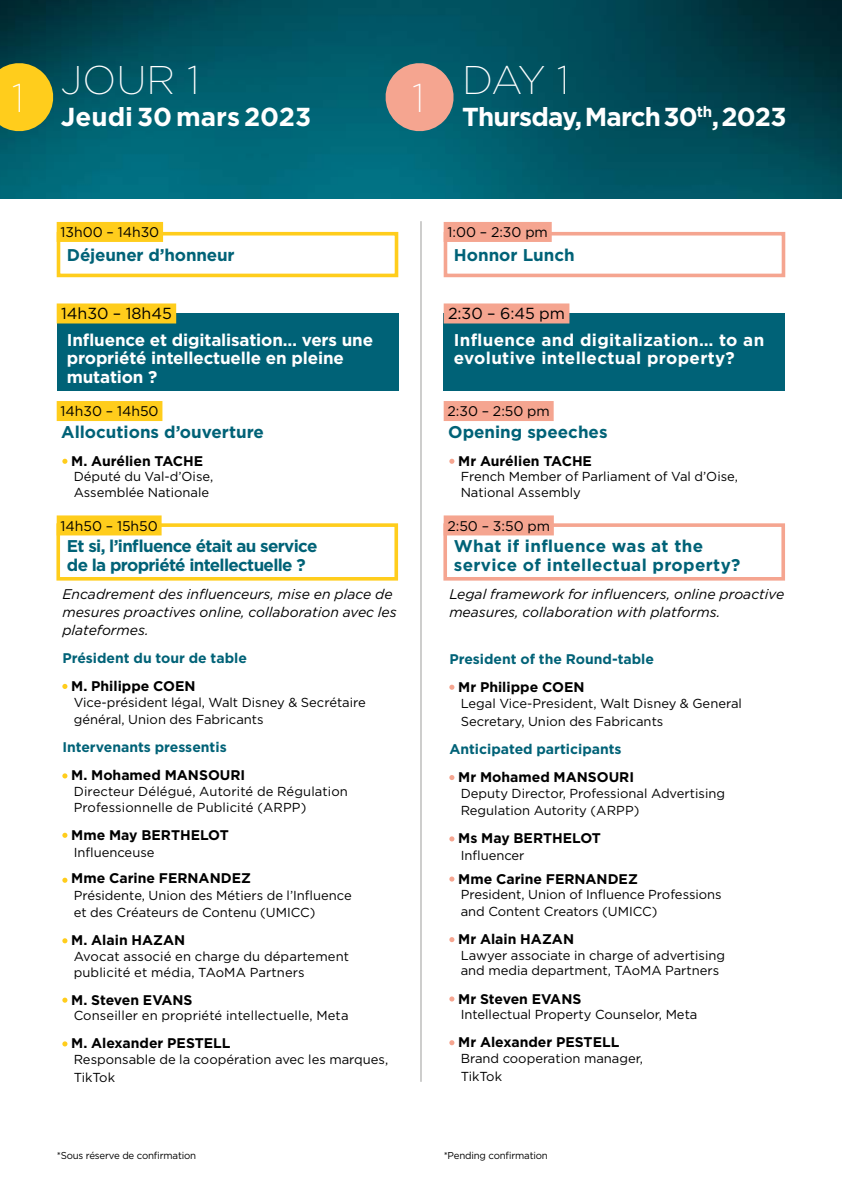
<style>
.page{position:relative;width:842px;height:1191px;background:#fff}
.page>*{position:absolute;margin:0;border:0;box-sizing:border-box;transform-origin:0 0}
.t1{font:200 40px "Gotham";color:#fff}
.t2{font:700 26px "Gotham";letter-spacing:-.03em;color:#fff}
.t3{font:700 26px "Gotham";color:#fff}
.t4{font:700 17px/18.4px "Gotham";letter-spacing:-.01em;color:#fff}
.t5{font:700 17px "Gotham";color:#006277}
.t6{font:700 17px/18.4px "Gotham";letter-spacing:.02em;color:#fff}
.t7{font:700 17px/18.4px "Gotham";letter-spacing:-.04em;color:#006277}
.t8{font:700 17px/18.4px "Gotham";letter-spacing:.02em;color:#006277}
.t9{font:16px "Gotham";color:#000}
.t10{font:700 14px "Gotham";color:#000}
.t11{font:italic 14px/17.6px "Gotham";color:#000}
.t12{font:700 14px "Gotham";color:#006277}
.t13{font:14px "Gotham";color:#000}
.t14{font:13px/15.6px "Gotham";color:#000}
.t15{font:10px "Gotham";letter-spacing:-.02em;color:#000}
</style>
<div class="page">
<img style="left:0;top:0;width:842px;height:198px">
<svg style="left:0;top:60px;width:57px;height:74px;background:#b8aa2e"></svg>
<svg style="left:382px;top:60px;width:75px;height:74px;background:#a08d85"></svg>
<div style="left:444px;top:232px;width:341px;height:45px;border:4px solid #f5a590"></div>
<div style="left:57px;top:232px;width:341px;height:45px;border:4px solid #ffcd1c"></div>
<div style="left:444px;top:313px;width:341px;height:78px;background:#006277"></div>
<div style="left:443px;top:523px;width:342px;height:57px;border:4px solid #f5a590"></div>
<div style="left:444px;top:222px;width:108px;height:20px;background:#f5a590"></div>
<div style="left:444px;top:303px;width:125px;height:20px;background:#f5a590"></div>
<div style="left:444px;top:401px;width:110px;height:20px;background:#f5a590"></div>
<div style="left:444px;top:515px;width:110px;height:20px;background:#f5a590"></div>
<svg style="left:449px;top:459px;width:5px;height:5px"></svg>
<svg style="left:449px;top:684px;width:5px;height:6px"></svg>
<svg style="left:449px;top:775px;width:5px;height:5px"></svg>
<svg style="left:449px;top:836px;width:5px;height:5px"></svg>
<svg style="left:449px;top:876px;width:5px;height:5px"></svg>
<svg style="left:449px;top:937px;width:5px;height:5px"></svg>
<svg style="left:449px;top:996px;width:5px;height:5px"></svg>
<svg style="left:449px;top:1040px;width:5px;height:5px"></svg>
<div style="left:57px;top:313px;width:341px;height:78px;background:#006277"></div>
<div style="left:56px;top:523px;width:342px;height:57px;border:4px solid #ffcd1c"></div>
<div style="left:57px;top:222px;width:106px;height:20px;background:#ffcd1c"></div>
<div style="left:57px;top:303px;width:119px;height:20px;background:#ffcd1c"></div>
<div style="left:57px;top:401px;width:105px;height:20px;background:#ffcd1c"></div>
<div style="left:57px;top:515px;width:105px;height:20px;background:#ffcd1c"></div>
<svg style="left:62px;top:459px;width:5px;height:5px"></svg>
<svg style="left:62px;top:684px;width:5px;height:5px"></svg>
<svg style="left:62px;top:773px;width:5px;height:5px"></svg>
<svg style="left:62px;top:832px;width:5px;height:6px"></svg>
<svg style="left:62px;top:877px;width:5px;height:5px"></svg>
<svg style="left:62px;top:938px;width:5px;height:5px"></svg>
<svg style="left:62px;top:997px;width:5px;height:5px"></svg>
<svg style="left:62px;top:1041px;width:5px;height:5px"></svg>
<hr style="left:421px;top:221px;width:1px;height:860px;background:#9d9d9c">
<h1 class="t1" style="left:12px;top:73px;width:14px">1</h1>
<h1 class="t1" style="left:61px;top:55px;width:141px">JOUR 1</h1>
<h2 class="t3" style="left:61px;top:99px;width:252px">Jeudi 30 mars 2023</h2>
<h1 class="t1" style="left:412px;top:55px;width:159px">1 DAY 1</h1>
<h2 class="t2" style="left:462px;top:99px;width:326px">Thursday, March 30<sup>th</sup>, 2023</h2>
<p class="t13" style="left:60px;top:223px;width:100px">13h00 – 14h30</p>
<h3 class="t5" style="left:67px;top:244px;width:169px">Déjeuner d’honneur</h3>
<p class="t9" style="left:61px;top:303px;width:112px">14h30 – 18h45</p>
<h3 class="t4" style="left:67px;top:330px;width:308px">Influence et digitalisation… vers une propriété intellectuelle en pleine mutation ?</h3>
<p class="t13" style="left:60px;top:402px;width:100px">14h30 – 14h50</p>
<h3 class="t5" style="left:61px;top:420px;width:204px">Allocutions d’ouverture</h3>
<p class="t10" style="left:71px;top:451px;width:133px">M. Aurélien TACHE</p>
<p class="t14" style="left:74px;top:469px;width:141px">Député du Val-d’Oise,<br>Assemblée Nationale</p>
<p class="t13" style="left:60px;top:517px;width:99px">14h50 – 15h50</p>
<h3 class="t7" style="left:67px;top:537px;width:252px">Et si, l’influence était au service de la propriété intellectuelle ?</h3>
<p class="t11" style="left:62px;top:585px;width:336px">Encadrement des influenceurs, mise en place de mesures proactives online, collaboration avec les plateformes.</p>
<p class="t12" style="left:62px;top:648px;width:186px">Président du tour de table</p>
<p class="t10" style="left:71px;top:676px;width:126px">M. Philippe COEN</p>
<p class="t14" style="left:74px;top:693px;width:294px;line-height:17.6px">Vice-président légal, Walt Disney &amp; Secrétaire général, Union des Fabricants</p>
<p class="t12" style="left:62px;top:738px;width:166px">Intervenants pressentis</p>
<p class="t10" style="left:71px;top:766px;width:176px">M. Mohamed MANSOURI</p>
<p class="t14" style="left:74px;top:783px;width:276px">Directeur Délégué, Autorité de Régulation<br>Professionnelle de Publicité (ARPP)</p>
<p class="t10" style="left:71px;top:825px;width:159px">Mme May BERTHELOT</p>
<p class="t14" style="left:74px;top:844px;width:82px">Influenceuse</p>
<p class="t10" style="left:71px;top:868px;width:181px">Mme Carine FERNANDEZ</p>
<p class="t14" style="left:74px;top:887px;width:280px;line-height:16.8px">Présidente, Union des Métiers de l’Influence et des Créateurs de Contenu (UMICC)</p>
<p class="t10" style="left:71px;top:931px;width:115px">M. Alain HAZAN</p>
<p class="t14" style="left:74px;top:948px;width:277px">Avocat associé en charge du département publicité et média, TAoMA Partners</p>
<p class="t10" style="left:71px;top:990px;width:123px">M. Steven EVANS</p>
<p class="t14" style="left:74px;top:1007px;width:276px">Conseiller en propriété intellectuelle, Meta</p>
<p class="t10" style="left:71px;top:1034px;width:161px">M. Alexander PESTELL</p>
<p class="t14" style="left:74px;top:1050px;width:316px;line-height:17.6px">Responsable de la coopération avec les marques,<br>TikTok</p>
<p class="t13" style="left:447px;top:223px;width:102px">1:00 – 2:30 pm</p>
<h3 class="t5" style="left:454px;top:244px;width:122px">Honnor Lunch</h3>
<p class="t9" style="left:448px;top:303px;width:119px">2:30 – 6:45 pm</p>
<h3 class="t6" style="left:454px;top:330px;width:312px">Influence and digitalization… to an evolutive intellectual property?</h3>
<p class="t13" style="left:447px;top:402px;width:104px">2:30 – 2:50 pm</p>
<h3 class="t5" style="left:448px;top:420px;width:161px">Opening speeches</h3>
<p class="t10" style="left:458px;top:451px;width:135px">Mr Aurélien TACHE</p>
<p class="t14" style="left:461px;top:469px;width:279px">French Member of Parliament of Val d’Oise,<br>National Assembly</p>
<p class="t13" style="left:447px;top:517px;width:104px">2:50 – 3:50 pm</p>
<h3 class="t8" style="left:454px;top:537px;width:288px">What if influence was at the service of intellectual property?</h3>
<p class="t11" style="left:449px;top:585px;width:337px">Legal framework for influencers, online proactive measures, collaboration with platforms.</p>
<p class="t12" style="left:449px;top:649px;width:206px">President of the Round-table</p>
<p class="t10" style="left:458px;top:677px;width:128px">Mr Philippe COEN</p>
<p class="t14" style="left:461px;top:694px;width:283px;line-height:18px">Legal Vice-President, Walt Disney &amp; General<br>Secretary, Union des Fabricants</p>
<p class="t12" style="left:449px;top:739px;width:174px">Anticipated participants</p>
<p class="t10" style="left:458px;top:768px;width:177px">Mr Mohamed MANSOURI</p>
<p class="t14" style="left:461px;top:784px;width:266px;line-height:17.6px">Deputy Director, Professional Advertising<br>Regulation Autority (ARPP)</p>
<p class="t10" style="left:458px;top:829px;width:144px">Ms May BERTHELOT</p>
<p class="t14" style="left:461px;top:847px;width:65px">Influencer</p>
<p class="t10" style="left:458px;top:869px;width:181px">Mme Carine FERNANDEZ</p>
<p class="t14" style="left:461px;top:886px;width:263px;line-height:16.8px">President, Union of Influence Professions and Content Creators (UMICC)</p>
<p class="t10" style="left:458px;top:930px;width:117px">Mr Alain HAZAN</p>
<p class="t14" style="left:461px;top:947px;width:266px">Lawyer associate in charge of advertising and media department, TAoMA Partners</p>
<p class="t10" style="left:458px;top:989px;width:125px">Mr Steven EVANS</p>
<p class="t14" style="left:461px;top:1006px;width:238px">Intellectual Property Counselor, Meta</p>
<p class="t10" style="left:458px;top:1033px;width:163px">Mr Alexander PESTELL</p>
<p class="t14" style="left:461px;top:1049px;width:184px;line-height:17.6px">Brand cooperation manager,<br>TikTok</p>
<p class="t15" style="left:57px;top:1149px;width:141px">*Sous réserve de confirmation</p>
<p class="t15" style="left:444px;top:1149px;width:106px">*Pending confirmation</p>
</div>
